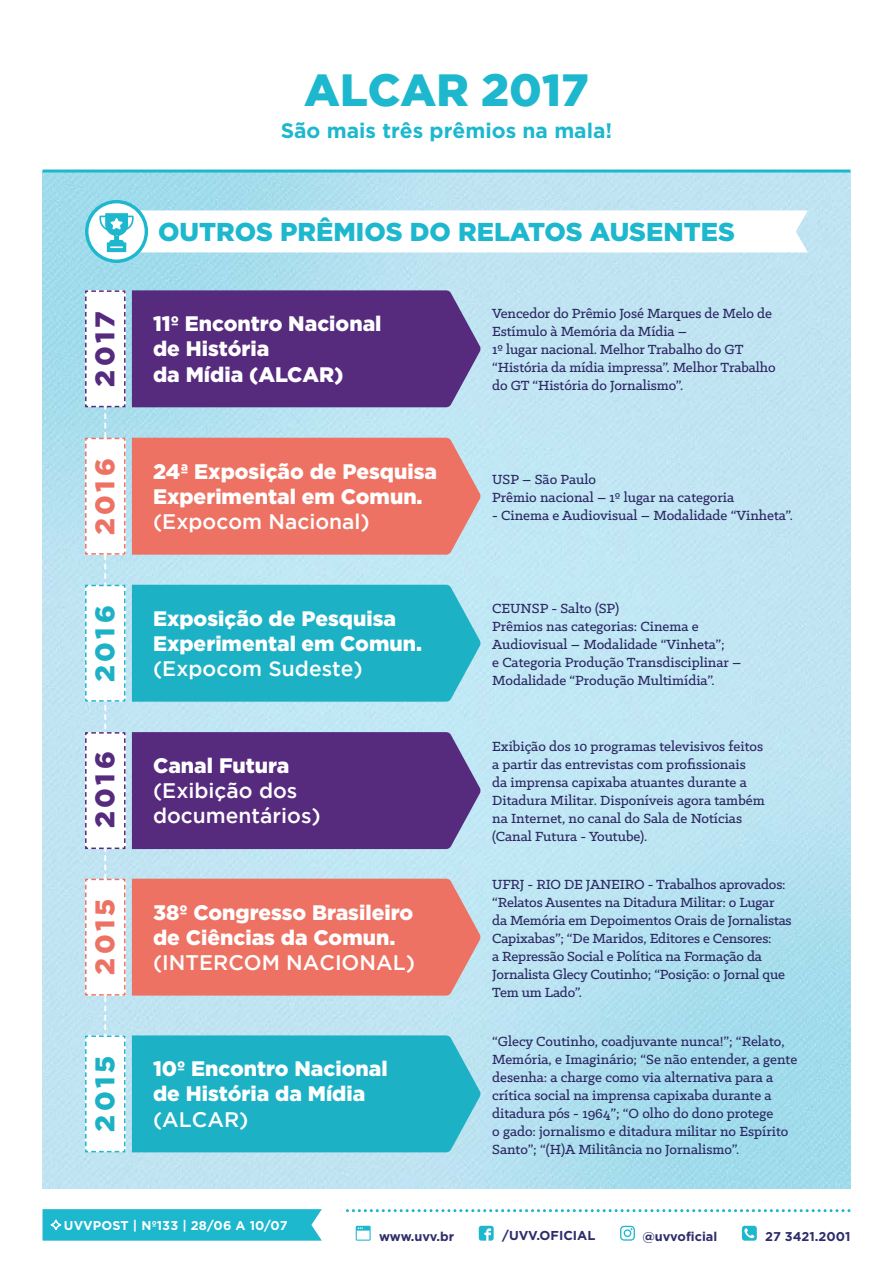
<style>
.page{position:relative;width:893px;height:1263px;background:#fff}
.page>*{position:absolute;margin:0;border:0;box-sizing:border-box;transform-origin:0 0}
.t1{font:900 45px "Gotham";color:#1db7ce}
.t2{font:900 27px "Gotham";letter-spacing:.14em;color:#562a7d}
.t3{font:900 27px "Gotham";letter-spacing:.14em;color:#ee7263}
.t4{font:900 27px "Gotham";letter-spacing:.14em;color:#1db1c6}
.t5{font:900 25.8px "Gotham";color:#1db7ce}
.t6{font:900 21px/25.2px "Gotham";color:#fff}
.t7{font:500 21px/25.2px "Gotham";color:#fff}
.t8{font:700 21px "Gotham";color:#1db7ce}
.t9{font:500 15px/18px "Klinic Slab";color:#2c2763}
.t10{font:700 12.9px "Gotham";color:#2d2d6b}
.t11{font:700 12.75px "Gotham";color:#2d2d6b}
.t12{font:700 12.75px "Gotham";letter-spacing:.01em;color:#fff}
</style>
<div class="page">
<img style="left:43px;top:173px;width:807px;height:1015px">
<hr style="left:43px;top:170px;width:807px;height:3px;background:#1db7ce">
<svg style="left:356px;top:1226px;width:15px;height:14px"></svg>
<svg style="left:479px;top:1226px;width:15px;height:15px"></svg>
<svg style="left:620px;top:1226px;width:15px;height:15px"></svg>
<svg style="left:742px;top:1226px;width:15px;height:15px"></svg>
<svg style="left:346px;top:1209px;width:504px;height:3px"></svg>
<div style="left:132px;top:438px;width:349px;height:117px;background:#ee7263"></div>
<div style="left:132px;top:879px;width:349px;height:116px;background:#ee7263"></div>
<div style="left:132px;top:585px;width:349px;height:117px;background:#1db1c6"></div>
<div style="left:132px;top:1035px;width:349px;height:117px;background:#1db1c6"></div>
<div style="left:132px;top:290px;width:349px;height:117px;background:#562a7d"></div>
<div style="left:132px;top:732px;width:349px;height:117px;background:#562a7d"></div>
<svg style="left:84px;top:290px;width:42px;height:863px"></svg>
<svg style="left:43px;top:1209px;width:279px;height:32px;background:#25b9cf"></svg>
<svg style="left:87px;top:202px;width:59px;height:59px"></svg>
<div style="left:85px;top:200px;width:63px;height:63px;border:3px solid #1db7ce;border-radius:50%"></div>
<svg style="left:99px;top:210px;width:709px;height:42px"></svg>
<h1 class="t1" style="left:304px;top:64px;width:286px">ALCAR 2017</h1>
<h3 class="t8" style="left:281px;top:118px;width:333px">São mais três prêmios na mala!</h3>
<h2 class="t2" style="left:89px;top:387px;width:77px;rotate:-90deg">2017</h2>
<h2 class="t3" style="left:89px;top:535px;width:78px;rotate:-90deg">2016</h2>
<h2 class="t4" style="left:89px;top:682px;width:78px;rotate:-90deg">2016</h2>
<h2 class="t2" style="left:89px;top:828px;width:78px;rotate:-90deg">2016</h2>
<h2 class="t3" style="left:89px;top:975px;width:77px;rotate:-90deg">2015</h2>
<h2 class="t4" style="left:89px;top:1132px;width:77px;rotate:-90deg">2015</h2>
<h3 class="t5" style="left:158px;top:217px;width:578px">OUTROS PRÊMIOS DO RELATOS AUSENTES</h3>
<h3 class="t6" style="left:153px;top:311px;width:230px">11º Encontro Nacional de História</h3>
<h3 class="t6" style="left:153px;top:361px;width:192px">da Mídia (ALCAR)</h3>
<h3 class="t6" style="left:153px;top:458px;width:286px">24ª Exposição de Pesquisa<br>Experimental em Comun.</h3>
<h3 class="t7" style="left:153px;top:508px;width:218px">(Expocom Nacional)</h3>
<h3 class="t6" style="left:153px;top:605px;width:270px">Exposição de Pesquisa<br>Experimental em Comun.</h3>
<h3 class="t7" style="left:153px;top:655px;width:211px">(Expocom Sudeste)</h3>
<h3 class="t6" style="left:153px;top:752px;width:138px">Canal Futura</h3>
<h3 class="t7" style="left:153px;top:778px;width:169px">(Exibição dos documentários)</h3>
<h3 class="t6" style="left:153px;top:899px;width:262px">38º Congresso Brasileiro de Ciências da Comun.</h3>
<h3 class="t7" style="left:153px;top:949px;width:263px">(INTERCOM NACIONAL)</h3>
<h3 class="t6" style="left:153px;top:1056px;width:236px">10º Encontro Nacional de História da Mídia</h3>
<h3 class="t7" style="left:153px;top:1106px;width:97px">(ALCAR)</h3>
<p class="t9" style="left:492px;top:304px;width:285px">Vencedor do Prêmio José Marques de Melo de Estímulo à Memória da Mídia –<br>1º lugar nacional. Melhor Trabalho do GT “História da mídia impressa”. Melhor Trabalho do GT “História do Jornalismo”.</p>
<p class="t9" style="left:492px;top:470px;width:244px">USP – São Paulo<br>Prêmio nacional – 1º lugar na categoria</p>
<p class="t9" style="left:492px;top:506px;width:302px">- Cinema e Audiovisual – Modalidade “Vinheta”.</p>
<p class="t9" style="left:492px;top:599px;width:251px">CEUNSP - Salto (SP)<br>Prêmios nas categorias: Cinema e Audiovisual – Modalidade “Vinheta”;<br>e Categoria Produção Transdisciplinar – Modalidade “Produção Multimídia”.</p>
<p class="t9" style="left:492px;top:737px;width:274px">Exibição dos 10 programas televisivos feitos a partir das entrevistas com profissionais<br>da imprensa capixaba atuantes durante a Ditadura Militar. Disponíveis agora também na Internet, no canal do Sala de Notícias (Canal Futura - Youtube).</p>
<p class="t9" style="left:492px;top:875px;width:301px">UFRJ - RIO DE JANEIRO - Trabalhos aprovados: “Relatos Ausentes na Ditadura Militar: o Lugar da Memória em Depoimentos Orais de Jornalistas Capixabas”; “De Maridos, Editores e Censores:<br>a Repressão Social e Política na Formação da Jornalista Glecy Coutinho; “Posição: o Jornal que Tem um Lado”.</p>
<p class="t9" style="left:492px;top:1031px;width:306px">“Glecy Coutinho, coadjuvante nunca!”; “Relato, Memória, e Imaginário; “Se não entender, a gente desenha: a charge como via alternativa para a crítica social na imprensa capixaba durante a ditadura pós - 1964”; “O olho do dono protege<br>o gado: jornalismo e ditadura militar no Espírito Santo”; “(H)A Militância no Jornalismo”.</p>
<p class="t12" style="left:64px;top:1218px;width:225px">UVVPOST | Nº133 | 28/06 A 10/07</p>
<p class="t11" style="left:379px;top:1229px;width:76px">www.uvv.br</p>
<p class="t10" style="left:502px;top:1228px;width:95px">/UVV.OFICIAL</p>
<p class="t11" style="left:642px;top:1229px;width:76px">@uvvoficial</p>
<p class="t11" style="left:765px;top:1229px;width:87px">27 3421.2001</p>
</div>
